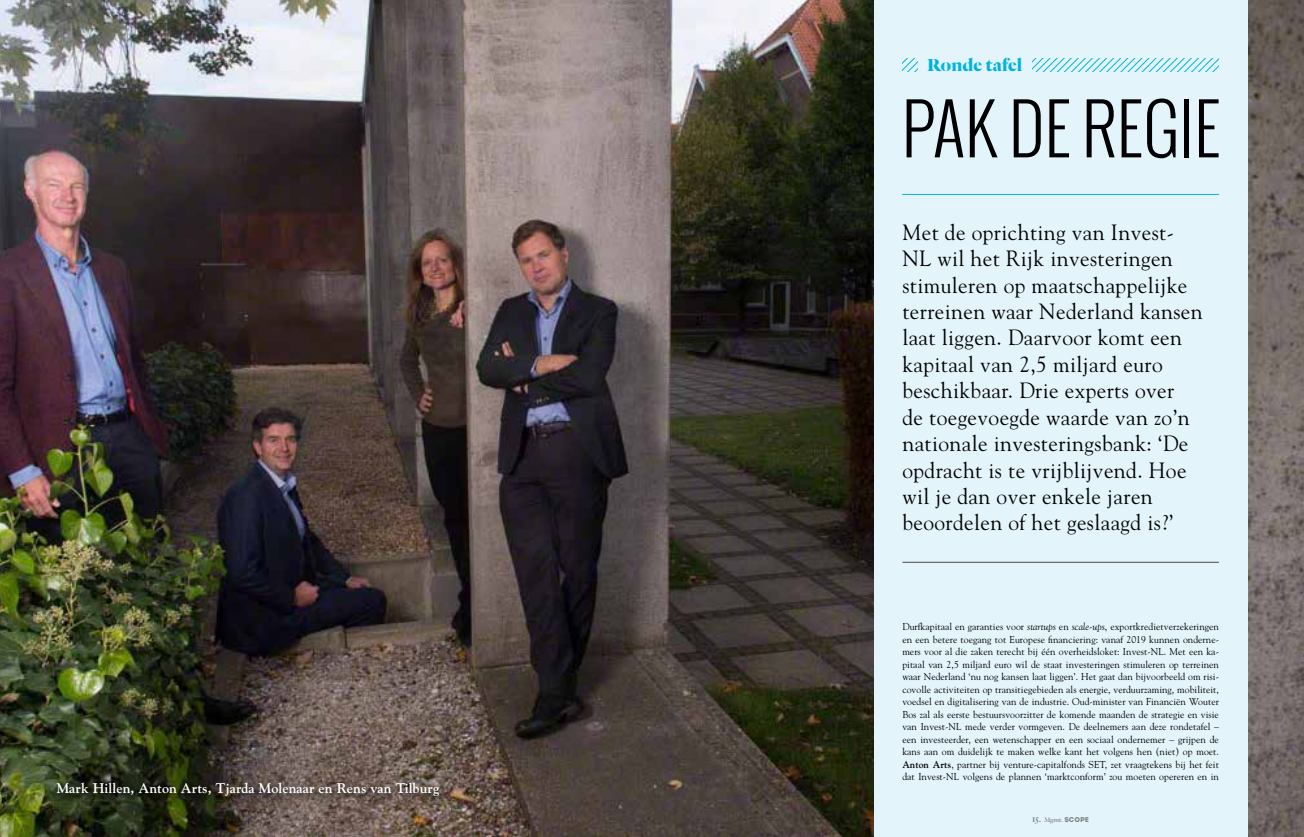
<style>
.page{position:relative;width:1304px;height:837px;background:#fff}
.page>*{position:absolute;margin:0;border:0;box-sizing:border-box;transform-origin:0 0}
.t1{font:300 69px "Oswald";color:#000}
.t2{font:22px/26.4px "Goudy";letter-spacing:.02em;color:#000}
.t3{font:700 19px "Dala Floda";letter-spacing:.005em;color:#00b4df}
.t4{font:700 14px "Goudy";letter-spacing:.005em;color:#fff}
.t5{font:10px/12.5px "Goudy";letter-spacing:.005em;color:#000;text-align:justify}
.t6{font:7px "Dala Floda Roman No.2";color:#818587}
.s1{font-style:italic}
.s2{font-weight:700}
.s3{font-size:11px}
.s4{font-family:"Intro"}
</style>
<div class="page">
<img style="left:0;top:0;width:874px;height:836px">
<img style="left:1247px;top:0;width:57px;height:836px">
<svg style="left:51px;top:775px;width:400px;height:32px;background:#474135"></svg>
<div style="left:874px;top:0;width:373px;height:836px;background:#e3f4fb"></div>
<hr style="left:902px;top:561px;width:317px;height:1px;background:#4b4744">
<hr style="left:902px;top:194px;width:317px;height:1px;background:#00b4df">
<svg style="left:1033px;top:59px;width:186px;height:12px"></svg>
<svg style="left:903px;top:59px;width:14px;height:12px"></svg>
<h3 class="t4" style="left:57px;top:778px;width:384px">Mark Hillen, Anton Arts, Tjarda Molenaar en Rens van Tilburg</h3>
<h3 class="t3" style="left:927px;top:52px;width:97px">Ronde tafel</h3>
<h1 class="t1" style="left:902px;top:82px;width:320px">PAK DE REGIE</h1>
<p class="t2" style="left:902px;top:218px;width:302px">Met de oprichting van Invest-<br>NL wil het Rijk investeringen stimuleren op maatschappelijke terreinen waar Nederland kansen laat liggen. Daarvoor komt een kapitaal van 2,5 miljard euro beschikbaar. Drie experts over<br>de toegevoegde waarde van zo’n nationale investeringsbank: ‘De opdracht is te vrijblijvend. Hoe wil je dan over enkele jaren beoordelen of het geslaagd is?’</p>
<p class="t5" style="left:902px;top:620px;width:318px">Durfkapitaal en garanties voor <span class="s1">startups</span> en <span class="s1">scale-ups</span>, exportkredietverzekeringen en een betere toegang tot Europese financiering: vanaf 2019 kunnen onderne&shy;mers voor al die zaken terecht bij één overheidsloket: Invest-NL. Met een ka&shy;pitaal van 2,5 miljard euro wil de staat investeringen stimuleren op terreinen waar Nederland ‘nu nog kansen laat liggen’. Het gaat dan bijvoorbeeld om risi&shy;covolle activiteiten op transitiegebieden als energie, verduurzaming, mobiliteit, voedsel en digitalisering van de industrie. Oud-minister van Financiën Wouter Bos zal als eerste bestuursvoorzitter de komende maanden de strategie en visie van Invest-NL mede verder vormgeven. De deelnemers aan deze rondetafel – een investeerder, een wetenschapper en een sociaal ondernemer – grijpen de kans aan om duidelijk te maken welke kant het volgens hen (niet) op moet.<br><span class="s2">Anton Arts</span>, partner bij venture-capitalfonds SET, zet vraagtekens bij het feit dat Invest-NL volgens de plannen ‘marktconform’ zou moeten opereren en in</p>
<p class="t6" style="left:1032px;top:814px;width:59px"><span class="s3">15.</span> Mgmt. <span class="s4">SCOPE</span></p>
</div>
